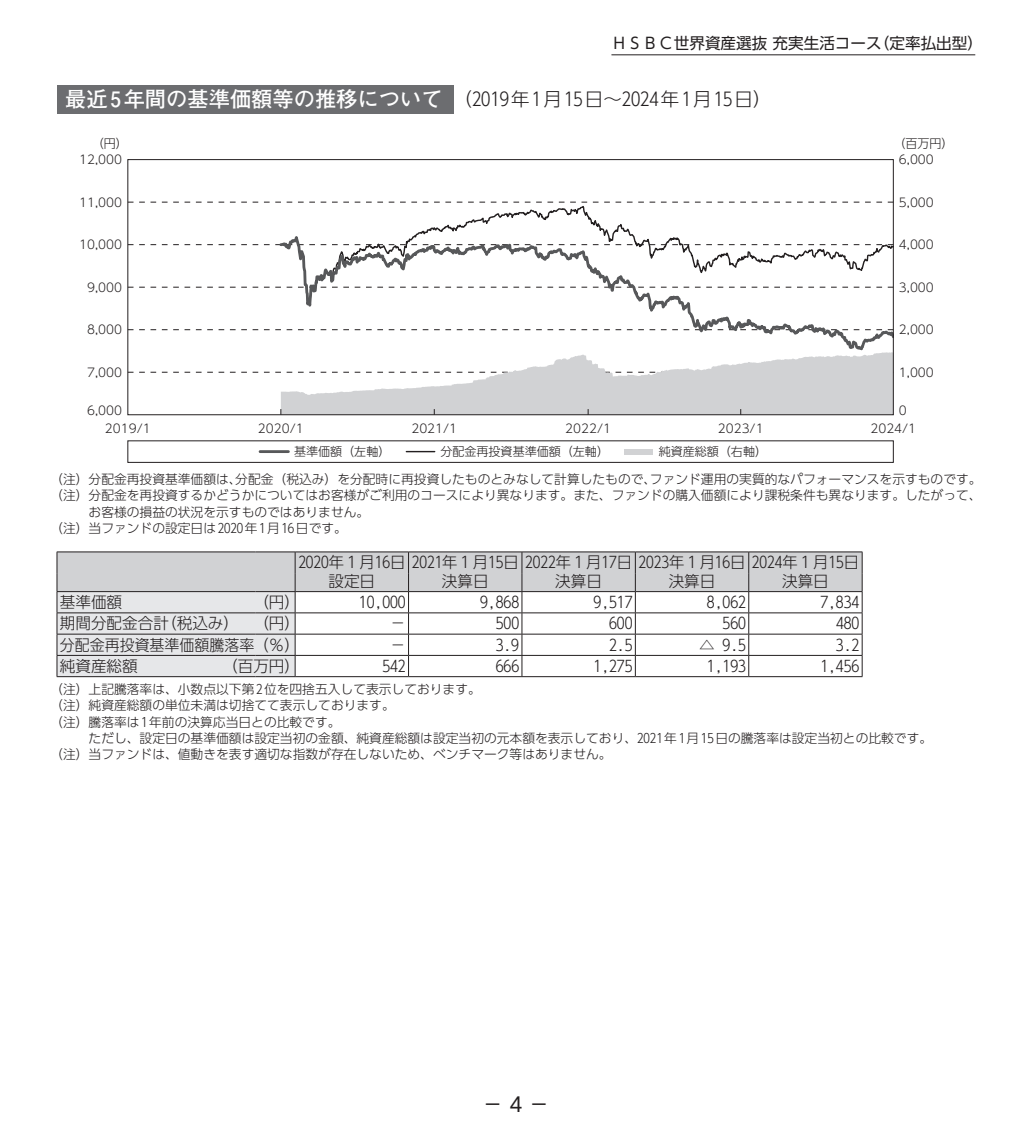
<style>
.page{position:relative;width:1032px;height:1134px;background:#fff}
.page>*{position:absolute;margin:0;border:0;box-sizing:border-box;transform-origin:0 0}
.t1{font:19.8px "UD Shin Go Pro";color:#231f20}
.t2{font:300 18.4px "UD Shin Go Pro";letter-spacing:.125em;color:#231f20}
.t3{font:300 15.6px/18.4px "UD Shin Go Pro";color:#231f20}
.t4{font:15.6px "UD Shin Go Pro";color:#231f20}
.t5{font:300 15.6px "UD Shin Go Pro";color:#231f20;scale:.96 1}
.t6{font:300 12.8px/16.4px "UD Shin Go Pro";color:#231f20}
.t7{font:300 12px "UD Shin Go Pro";color:#231f20}
.s1{font-family:"Futo Go B101 Pro";font-weight:700;font-size:21.2px;color:#fff}
</style>
<div class="page">
<div style="left:57px;top:85px;width:397px;height:28px;background:#6c6d70"></div>
<div style="left:625px;top:449px;width:28px;height:5px;background:#d1d2d4"></div>
<hr style="left:260px;top:450px;width:28px;height:3px;background:#57585a">
<svg style="left:406px;top:451px;width:29px;height:1px"></svg>
<div style="left:128px;top:441px;width:765px;height:22px;border:1px solid #231f20"></div>
<svg style="left:130px;top:329px;width:148px;height:1px"></svg>
<svg style="left:130px;top:287px;width:148px;height:1px"></svg>
<svg style="left:130px;top:244px;width:148px;height:1px"></svg>
<svg style="left:130px;top:202px;width:761px;height:1px"></svg>
<svg style="left:444px;top:206px;width:179px;height:21px"></svg>
<svg style="left:278px;top:227px;width:613px;height:124px"></svg>
<svg style="left:130px;top:352px;width:761px;height:61px"></svg>
<div style="left:128px;top:159px;width:765px;height:256px;border:1px solid #231f20"></div>
<svg style="left:57px;top:552px;width:806px;height:125px"></svg>
<hr style="left:611px;top:54px;width:364px;height:1px;background:#231f20">
<p class="t4" style="left:611px;top:31px;width:373px">ＨＳＢＣ世界資産選抜 充実生活コース（定率払出型）</p>
<h2 class="t2" style="left:65px;top:84px;width:708px"><span class="s1">最近5年間の基準価額等の推移について</span>（2019年1月15日～2024年1月15日）</h2>
<p class="t7" style="left:92px;top:133px;width:38px">（円）</p>
<p class="t7" style="left:893px;top:133px;width:62px">（百万円）</p>
<p class="t7" style="left:79px;top:150px;width:44px">12,000</p>
<p class="t7" style="left:899px;top:150px;width:36px">6,000</p>
<p class="t7" style="left:79px;top:193px;width:44px">11,000</p>
<p class="t7" style="left:899px;top:193px;width:36px">5,000</p>
<p class="t7" style="left:79px;top:235px;width:44px">10,000</p>
<p class="t7" style="left:899px;top:235px;width:36px">4,000</p>
<p class="t7" style="left:87px;top:278px;width:36px">9,000</p>
<p class="t7" style="left:899px;top:278px;width:36px">3,000</p>
<p class="t7" style="left:87px;top:320px;width:36px">8,000</p>
<p class="t7" style="left:899px;top:320px;width:36px">2,000</p>
<p class="t7" style="left:87px;top:363px;width:36px">7,000</p>
<p class="t7" style="left:899px;top:363px;width:36px">1,000</p>
<p class="t7" style="left:87px;top:400px;width:36px">6,000</p>
<p class="t7" style="left:899px;top:400px;width:9px">0</p>
<p class="t7" style="left:105px;top:419px;width:47px">2019/1</p>
<p class="t7" style="left:258px;top:419px;width:47px">2020/1</p>
<p class="t7" style="left:411px;top:419px;width:47px">2021/1</p>
<p class="t7" style="left:565px;top:419px;width:47px">2022/1</p>
<p class="t7" style="left:718px;top:419px;width:47px">2023/1</p>
<p class="t7" style="left:870px;top:419px;width:47px">2024/1</p>
<p class="t6" style="left:50px;top:471px;width:933px">（注）分配金再投資基準価額は、分配金（税込み）を分配時に再投資したものとみなして計算したもので、ファンド運用の実質的なパフォーマンスを示すものです。</p>
<p class="t6" style="left:50px;top:487px;width:933px">（注）分配金を再投資するかどうかについてはお客様がご利用のコースにより異なります。また、ファンドの購入価額により課税条件も異なります。したがって、</p>
<p class="t6" style="left:89px;top:503px;width:282px">お客様の損益の状況を示すものではありません。</p>
<p class="t6" style="left:50px;top:520px;width:298px">（注）当ファンドの設定日は2020年1月16日です。</p>
<p class="t3" style="left:328px;top:553px;width:532px;text-indent:-30px">2020年1月16日 2021年1月15日 2022年1月17日 2023年1月16日 2024年1月15日設定日</p>
<p class="t7" style="left:294px;top:442px;width:98px">基準価額（左軸）</p>
<p class="t7" style="left:440px;top:442px;width:170px">分配金再投資基準価額（左軸）</p>
<p class="t7" style="left:659px;top:442px;width:110px">純資産総額（右軸）</p>
<p class="t3" style="left:442px;top:571px;width:48px">決算日</p>
<p class="t3" style="left:555px;top:571px;width:48px">決算日</p>
<p class="t3" style="left:669px;top:571px;width:48px">決算日</p>
<p class="t3" style="left:782px;top:571px;width:48px">決算日</p>
<p class="t3" style="left:60px;top:592px;width:64px">基準価額</p>
<p class="t3" style="left:253px;top:592px;width:48px">（円）</p>
<p class="t3" style="left:359px;top:592px;width:48px">10,000</p>
<p class="t3" style="left:480px;top:592px;width:40px">9,868</p>
<p class="t3" style="left:593px;top:592px;width:40px">9,517</p>
<p class="t3" style="left:707px;top:592px;width:40px">8,062</p>
<p class="t3" style="left:820px;top:592px;width:40px">7,834</p>
<p class="t3" style="left:60px;top:614px;width:242px">期間分配金合計（税込み） （円）</p>
<p class="t3" style="left:390px;top:614px;width:17px">－</p>
<p class="t3" style="left:496px;top:614px;width:25px">500</p>
<p class="t3" style="left:609px;top:614px;width:25px">600</p>
<p class="t3" style="left:722px;top:614px;width:25px">560</p>
<p class="t3" style="left:836px;top:614px;width:25px">480</p>
<p class="t5" style="left:60px;top:632px;width:252px">分配金再投資基準価額騰落率（％）</p>
<p class="t3" style="left:390px;top:635px;width:17px">－</p>
<p class="t3" style="left:496px;top:635px;width:25px">3.9</p>
<p class="t3" style="left:609px;top:635px;width:25px">2.5</p>
<p class="t3" style="left:699px;top:635px;width:48px">△ 9.5</p>
<p class="t3" style="left:836px;top:635px;width:25px">3.2</p>
<p class="t3" style="left:60px;top:656px;width:79px">純資産総額</p>
<p class="t3" style="left:222px;top:656px;width:79px">（百万円）</p>
<p class="t3" style="left:382px;top:656px;width:25px">542</p>
<p class="t3" style="left:496px;top:656px;width:25px">666</p>
<p class="t3" style="left:593px;top:656px;width:40px">1,275</p>
<p class="t3" style="left:707px;top:656px;width:40px">1,193</p>
<p class="t3" style="left:820px;top:656px;width:40px">1,456</p>
<p class="t6" style="left:50px;top:680px;width:432px">（注）上記騰落率は、小数点以下第2位を四捨五入して表示しております。（注）純資産総額の単位未満は切捨てて表示しております。<br>（注）騰落率は1年前の決算応当日との比較です。</p>
<p class="t6" style="left:50px;top:729px;width:883px;text-indent:38px">ただし、設定日の基準価額は設定当初の金額、純資産総額は設定当初の元本額を表示しており、2021年1月15日の騰落率は設定当初との比較です。（注）当ファンドは、値動きを表す適切な指数が存在しないため、ベンチマーク等はありません。</p>
<h1 class="t1" style="left:483px;top:1088px;width:67px">－ 4 －</h1>
</div>
